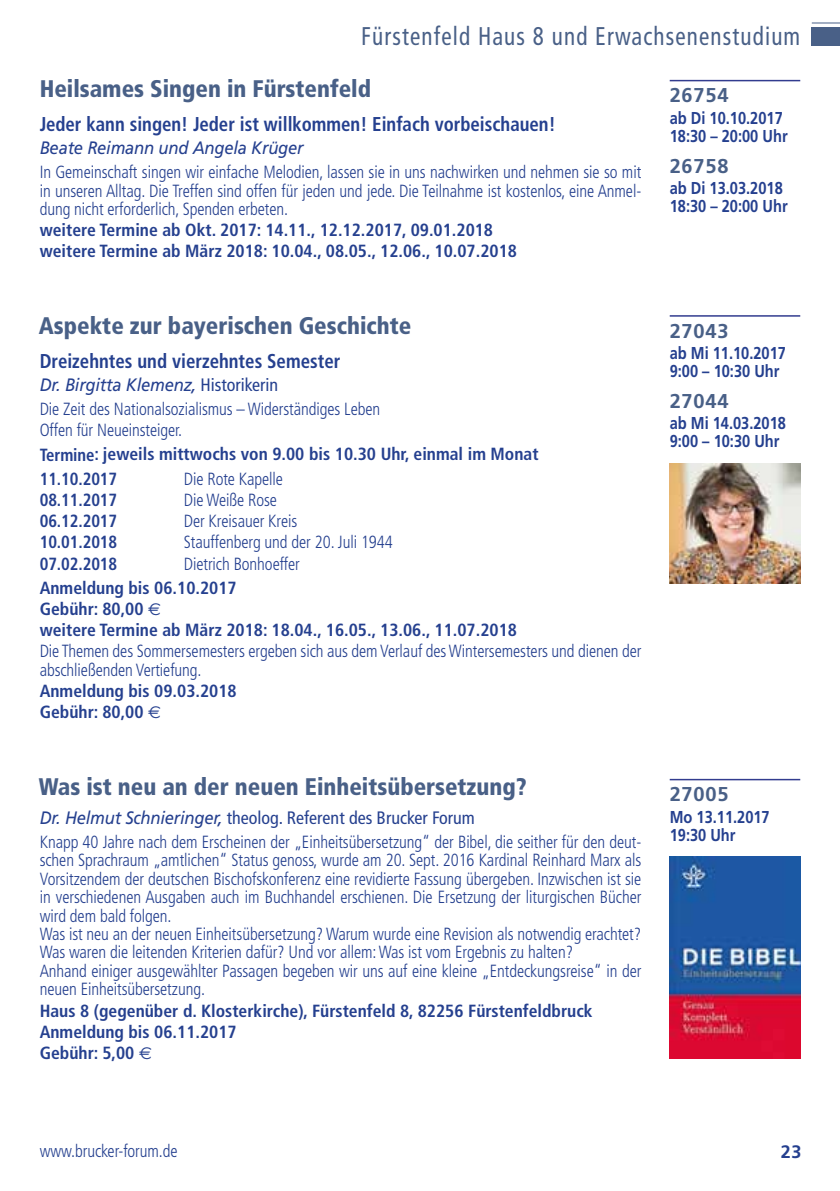
<style>
.page{position:relative;width:840px;height:1191px;background:#fff}
.page>*{position:absolute;margin:0;border:0;box-sizing:border-box;transform-origin:0 0}
.t1{font:condensed 25.6px "Frutiger";letter-spacing:.05em;color:#496087;scale:.9 1}
.t2{font:900 condensed 24px "Frutiger";color:#496087}
.t3{font:700 condensed 20px "Frutiger";color:#25408f;scale:.94 1}
.t4{font:700 20px "Frutiger";letter-spacing:.04em;color:#496087}
.t5{font:italic 18px "Frutiger";letter-spacing:-.01em;color:#25408f;scale:.92 1}
.t6{font:condensed 18px "Frutiger";color:#25408f}
.t7{font:700 18px "Frutiger";color:#25408f}
.t8{font:300 condensed 17.6px/18.4px "Frutiger";letter-spacing:-.005em;color:#25408f;scale:.95 1}
.t9{font:700 condensed 17.6px/21.2px "Frutiger";color:#25408f}
.t10{font:700 condensed 17.6px/24px "Frutiger";color:#25408f;scale:.95 1}
.t11{font:700 17.2px/18px "Frutiger";color:#25408f;scale:.85 1}
.s1{font-style:normal;font-stretch:condensed}
.s2{font-family:"Euro Sans";font-weight:400;font-stretch:normal;font-size:17.2px}
.s3{font-style:italic;font-stretch:normal}
</style>
<div class="page">
<div style="left:811px;top:27px;width:28px;height:18px;background:#496087"></div>
<svg style="left:811px;top:22px;width:28px;height:1px"></svg>
<hr style="left:669px;top:80px;width:130px;height:1px;background:#323c8f">
<hr style="left:669px;top:315px;width:130px;height:2px;background:#323c8f">
<img style="left:669px;top:463px;width:130px;height:120px">
<hr style="left:669px;top:779px;width:130px;height:1px;background:#323c8f">
<img style="left:669px;top:856px;width:130px;height:202px">
<h1 class="t1" style="left:361px;top:22px;width:489px">Fürstenfeld Haus 8 und Erwachsenenstudium</h1>
<h2 class="t2" style="left:40px;top:75px;width:332px">Heilsames Singen in Fürstenfeld</h2>
<p class="t3" style="left:40px;top:112px;width:550px">Jeder kann singen! Jeder ist willkommen! Einfach vorbeischauen!</p>
<p class="t5" style="left:40px;top:137px;width:288px">Beate Reimann und Angela Krüger</p>
<p class="t8" style="left:40px;top:163px;width:634px;text-align:justify">In Gemeinschaft singen wir einfache Melodien, lassen sie in uns nachwirken und nehmen sie so mit in unseren Alltag. Die Treffen sind offen für jeden und jede. Die Teilnahme ist kostenlos, eine Anmel&shy;dung nicht erforderlich, Spenden erbeten.</p>
<p class="t9" style="left:40px;top:219px;width:478px">weitere Termine ab Okt. 2017: 14.11., 12.12.2017, 09.01.2018 weitere Termine ab März 2018: 10.04., 08.05., 12.06., 10.07.2018</p>
<p class="t4" style="left:669px;top:84px;width:60px">26754</p>
<p class="t11" style="left:669px;top:109px;width:140px">ab Di 10.10.2017<br>18:30 – 20:00 Uhr</p>
<p class="t4" style="left:669px;top:154px;width:60px">26758</p>
<p class="t11" style="left:669px;top:179px;width:140px">ab Di 13.03.2018<br>18:30 – 20:00 Uhr</p>
<h2 class="t2" style="left:39px;top:312px;width:374px">Aspekte zur bayerischen Geschichte</h2>
<p class="t3" style="left:40px;top:349px;width:321px">Dreizehntes und vierzehntes Semester</p>
<p class="t5" style="left:40px;top:374px;width:260px">Dr. Birgitta Klemenz, <span class="s1">Historikerin</span></p>
<p class="t8" style="left:40px;top:399px;width:360px;line-height:21.2px">Die Zeit des Nationalsozialismus – Widerständiges Leben<br>Offen für Neueinsteiger.</p>
<p class="t10" style="left:40px;top:442px;width:526px">Termine: jeweils mittwochs von 9.00 bis 10.30 Uhr, einmal im Monat<br>11.10.2017</p>
<p class="t8" style="left:184px;top:469px;width:106px">Die Rote Kapelle</p>
<p class="t10" style="left:40px;top:488px;width:83px">08.11.2017</p>
<p class="t8" style="left:184px;top:491px;width:99px">Die Weiße Rose</p>
<p class="t10" style="left:40px;top:509px;width:83px">06.12.2017</p>
<p class="t8" style="left:184px;top:512px;width:121px">Der Kreisauer Kreis</p>
<p class="t10" style="left:40px;top:530px;width:83px">10.01.2018</p>
<p class="t8" style="left:184px;top:533px;width:221px">Stauffenberg und der 20. Juli 1944</p>
<p class="t10" style="left:40px;top:551px;width:83px">07.02.2018</p>
<p class="t8" style="left:184px;top:554px;width:123px">Dietrich Bonhoeffer</p>
<p class="t9" style="left:40px;top:577px;width:478px">Anmeldung bis 06.10.2017<br>Gebühr: 80,00 <span class="s2">€<br></span>weitere Termine ab März 2018: 18.04., 16.05., 13.06., 11.07.2018</p>
<p class="t8" style="left:40px;top:642px;width:634px">Die Themen des Sommersemesters ergeben sich aus dem Verlauf des Wintersemesters und dienen der abschließenden Vertiefung.</p>
<p class="t9" style="left:40px;top:680px;width:198px">Anmeldung bis 09.03.2018<br>Gebühr: 80,00 <span class="s2">€</span></p>
<h2 class="t2" style="left:39px;top:772px;width:489px">Was ist neu an der neuen Einheitsübersetzung?</h2>
<p class="t6" style="left:40px;top:807px;width:436px"><span class="s3">Dr. Helmut Schnieringer,</span> theolog. Referent des Brucker Forum</p>
<p class="t8" style="left:40px;top:833px;width:634px">Knapp 40 Jahre nach dem Erscheinen der „Einheitsübersetzung“ der Bibel, die seither für den deut&shy;schen Sprachraum „amtlichen“ Status genoss, wurde am 20. Sept. 2016 Kardinal Reinhard Marx als Vorsitzendem der deutschen Bischofskonferenz eine revidierte Fassung übergeben. Inzwischen ist sie in verschiedenen Ausgaben auch im Buchhandel erschienen. Die Ersetzung der liturgischen Bücher wird dem bald folgen.<br>Was ist neu an der neuen Einheitsübersetzung? Warum wurde eine Revision als notwendig erachtet?<br>Was waren die leitenden Kriterien dafür? Und vor allem: Was ist vom Ergebnis zu halten?<br>Anhand einiger ausgewählter Passagen begeben wir uns auf eine kleine „Entdeckungsreise“ in der neuen Einheitsübersetzung.</p>
<p class="t9" style="left:40px;top:999px;width:554px">Haus 8 (gegenüber d. Klosterkirche), Fürstenfeld 8, 82256 Fürstenfeldbruck<br>Anmeldung bis 06.11.2017<br>Gebühr: 5,00 <span class="s2">€</span></p>
<p class="t4" style="left:669px;top:319px;width:60px">27043</p>
<p class="t11" style="left:669px;top:344px;width:138px">ab Mi 11.10.2017<br>9:00 – 10:30 Uhr</p>
<p class="t4" style="left:669px;top:389px;width:60px">27044</p>
<p class="t11" style="left:669px;top:414px;width:138px">ab Mi 14.03.2018<br>9:00 – 10:30 Uhr</p>
<p class="t4" style="left:669px;top:782px;width:60px">27005</p>
<p class="t11" style="left:669px;top:808px;width:119px">Mo 13.11.2017<br>19:30 Uhr</p>
<p class="t8" style="left:40px;top:1141px;width:147px">www.brucker-forum.de</p>
<p class="t7" style="left:780px;top:1141px;width:22px">23</p>
</div>
